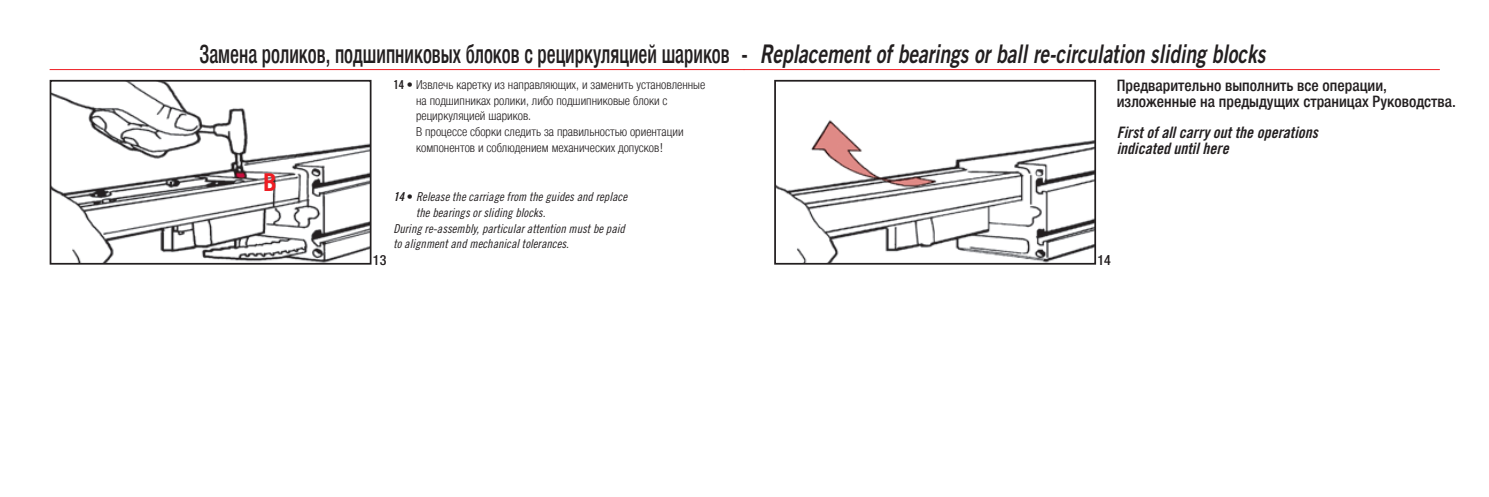
<style>
.page{position:relative;width:1489px;height:497px;background:#fff}
.page>*{position:absolute;margin:0;border:0;box-sizing:border-box;transform-origin:0 0}
.t1{font:500 condensed 25.55px "Helvetica Neue LTCYR";color:#231f20;scale:.75 1}
.t2{font:700 24.5px "Trade Gothic";color:#ee1d23}
.t3{font:500 condensed 15.75px/15.8px "Helvetica Neue LTCYR";color:#231f20}
.t4{font:15.75px/15.8px "Trade Gothic Bold Cond Twenty Obl";color:#231f20}
.t5{font:500 condensed 14px "Helvetica Neue LT Std";color:#231f20}
.t6{font:300 condensed 12.25px/15.8px "Helvetica Neue LTCYR";color:#231f20}
.t7{font:12.25px "Trade Gothic Cond Eighteen Obl";color:#231f20}
.s1{font-family:"Trade Gothic Bold Two";font-weight:400;font-stretch:normal}
.s2{font-family:"Trade Gothic Bold Two";font-weight:400;font-style:italic;font-stretch:normal}
.s3{font-family:"Trade Gothic Bold Cond Twenty";font-weight:400;font-stretch:normal}
.s4{font-family:"Trade Gothic Cond Eighteen";font-weight:400;font-stretch:normal}
.s5{font-family:"Trade Gothic Bold Cond Twenty Obl"}
.s6{font-family:"Trade Gothic Bold Cond Twenty"}
</style>
<div class="page">
<hr style="left:50px;top:69px;width:694px;height:1px;background:#ee1d23">
<hr style="left:743px;top:69px;width:696px;height:1px;background:#ee1d23">
<img style="left:777px;top:120px;width:315px;height:141px">
<div style="left:774px;top:80px;width:321px;height:184px;border:2px solid #231f20"></div>
<img style="left:53px;top:83px;width:315px;height:178px">
<div style="left:50px;top:80px;width:321px;height:184px;border:2px solid #231f20"></div>
<h1 class="t1" style="left:199px;top:40px;width:1422px">Замена роликов, подшипниковых блоков с рециркуляцией шариков <span class="s1">-</span> <span class="s2">Replacement of bearings or ball re-circulation sliding blocks</span></h1>
<h2 class="t2" style="left:263px;top:167px;width:15px">B</h2>
<p class="t6" style="left:416px;top:77px;width:291px;text-indent:-23px"><span class="s3">14 •</span> Извлечь каретку из направляющих, и заменить установленные на подшипниках ролики, либо подшипниковые блоки с рециркуляцией шариков.<br>В процессе сборки следить за правильностью ориентации компонентов и соблюдением механических допусков<span class="s4">!</span></p>
<p class="t7" style="left:393px;top:189px;width:235px"><span class="s5">14</span> <span class="s6">•</span> Release the carriage from the guides and replace</p>
<p class="t7" style="left:416px;top:205px;width:131px">the bearings or sliding blocks.</p>
<p class="t7" style="left:393px;top:221px;width:233px">During re-assembly, particular attention must be paid</p>
<p class="t7" style="left:393px;top:236px;width:177px">to alignment and mechanical tolerances.</p>
<p class="t3" style="left:1116px;top:77px;width:341px">Предварительно выполнить все операции, изложенные на предыдущих страницах Руководства.</p>
<p class="t4" style="left:1116px;top:124px;width:203px">First of all carry out the operations indicated until here</p>
<p class="t5" style="left:373px;top:251px;width:15px">13</p>
<p class="t5" style="left:1097px;top:251px;width:15px">14</p>
</div>
